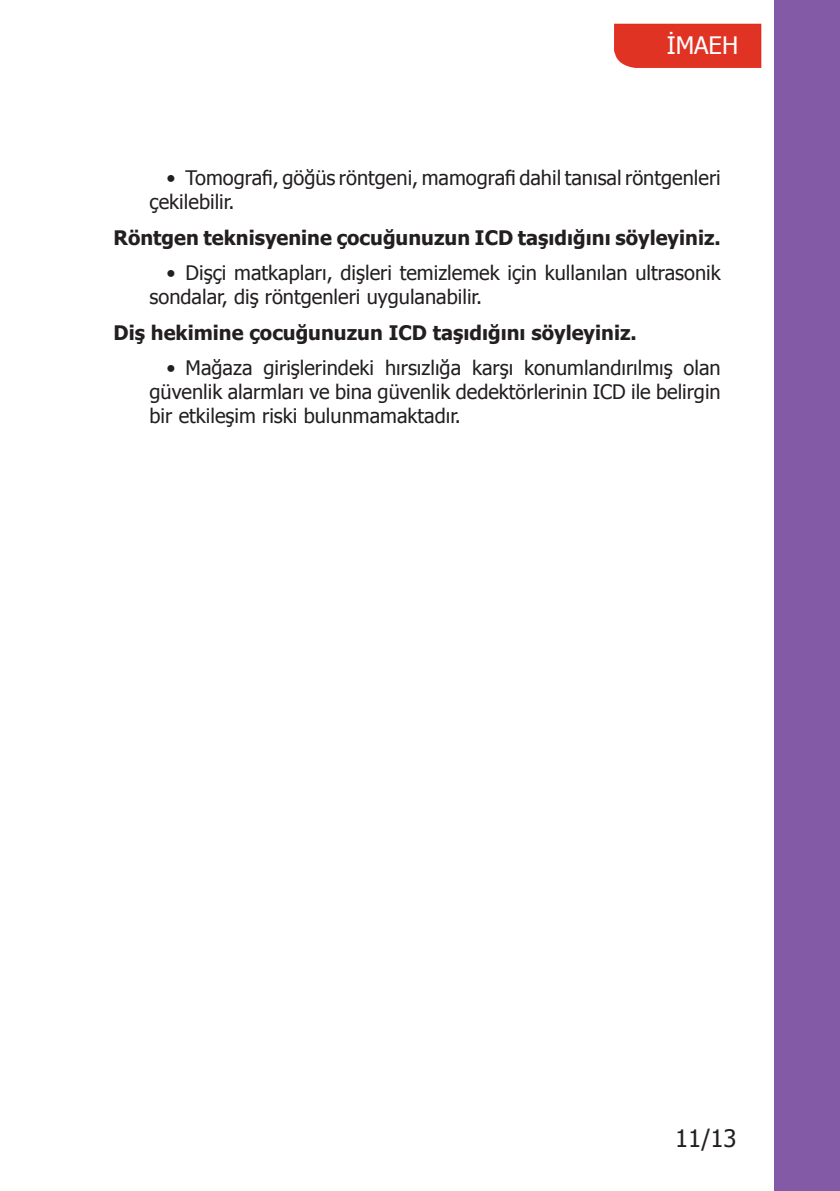
<style>
.page{position:relative;width:840px;height:1191px;background:#fff}
.page>*{position:absolute;margin:0;border:0;box-sizing:border-box;transform-origin:0 0}
.t1{font:24px "Tahoma";color:#fff}
.t2{font:24px "Tahoma";color:#231f20}
.t3{font:20px/24px "Tahoma";color:#231f20}
.t4{font:700 20px "Tahoma";color:#231f20}
</style>
<div class="page">
<div style="left:774px;top:0;width:65px;height:1191px;background:#825aa5"></div>
<div style="left:614px;top:23px;width:147px;height:44px;background:#e13323"></div>
<p class="t1" style="left:666px;top:30px;width:73px">İMAEH</p>
<p class="t3" style="left:149px;top:165px;width:572px;text-indent:17px">• Tomografi, göğüs röntgeni, mamografi dahil tanısal röntgenleri çekilebilir.</p>
<p class="t4" style="left:113px;top:223px;width:608px">Röntgen teknisyenine çocuğunuzun ICD taşıdığını söyleyiniz.</p>
<p class="t3" style="left:149px;top:260px;width:572px;text-indent:17px">• Dişçi matkapları, dişleri temizlemek için kullanılan ultrasonik sondalar, diş röntgenleri uygulanabilir.</p>
<p class="t4" style="left:113px;top:318px;width:524px">Diş hekimine çocuğunuzun ICD taşıdığını söyleyiniz.</p>
<p class="t3" style="left:149px;top:355px;width:572px;text-align:justify;text-indent:17px">• Mağaza girişlerindeki hırsızlığa karşı konumlandırılmış olan güvenlik alarmları ve bina güvenlik dedektörlerinin ICD ile belirgin bir etkileşim riski bulunmamaktadır.</p>
<p class="t2" style="left:674px;top:1122px;width:63px">11/13</p>
</div>
